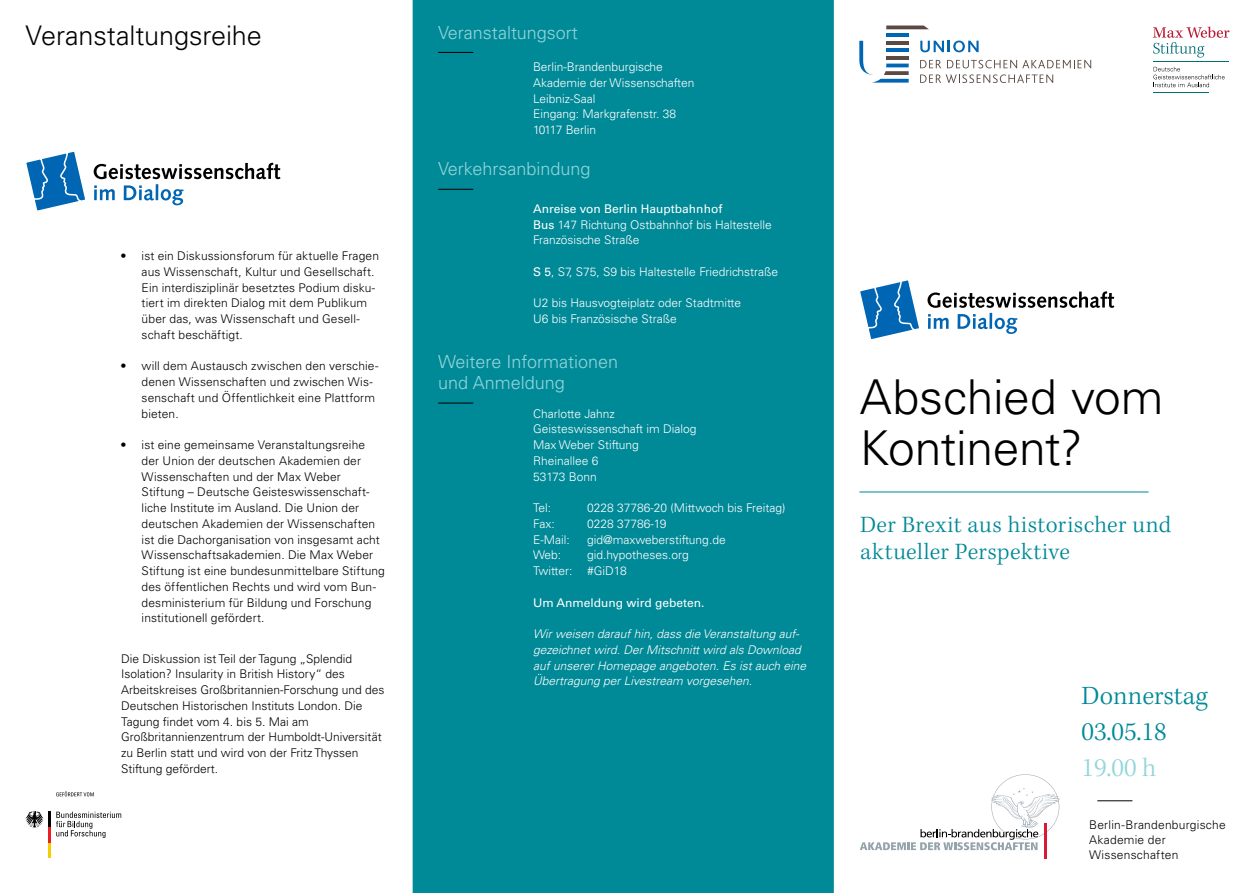
<style>
.page{position:relative;width:1255px;height:893px;background:#fff}
.page>*{position:absolute;margin:0;border:0;box-sizing:border-box;transform-origin:0 0}
.Headline_Titel{font:300 48px "Univers LT Std";letter-spacing:-.01em;color:#000}
.Headline_Innenteil{font:300 27px "Univers LT Std";letter-spacing:-.005em;color:#000}
.Datum_Titel{font:300 27px "Kepler Std";color:#008997}
.Datum_Titel-2{font:300 27px "Kepler Std";color:#94d6da}
.Subline_Titel{font:300 24px "Kepler Std";letter-spacing:.015em;color:#008997}
.türkisfarbene_Zwisch{font:300 18px/21.6px "Univers LT Std";color:#94d6da}
.Veranstaltungsort_Ti{font:300 12px/15.8px "Univers LT Std";letter-spacing:.005em;color:#000}
.Fliesstext_neu_Rücks{font:300 12px/15.8px "Univers LT Std";color:#fff}
.Fliesstext_neu_Rücks-2{font:italic 300 12px/15.8px "Univers LT Std";color:#fff}
.Fliesstext_neu_Rücks-3{font:12px "Univers LT Std";color:#fff}
.Fliesstext_neu_Rücks-4{font:300 12px "Univers LT Std";letter-spacing:-.02em;color:#fff}
.s1{font-weight:400}
</style>
<div class="page">
<div style="left:412px;top:0;width:421px;height:893px;background:#008997"></div>
<svg style="left:920px;top:41px;width:58px;height:11px"></svg>
<svg style="left:920px;top:60px;width:21px;height:8px"></svg>
<svg style="left:947px;top:60px;width:144px;height:8px"></svg>
<svg style="left:920px;top:74px;width:133px;height:9px"></svg>
<svg style="left:886px;top:26px;width:42px;height:3px"></svg>
<svg style="left:859px;top:41px;width:49px;height:42px"></svg>
<hr style="left:886px;top:56px;width:22px;height:4px;background:#5a4a42">
<hr style="left:886px;top:33px;width:22px;height:4px;background:#0066b3">
<hr style="left:886px;top:41px;width:22px;height:4px;background:#5a4a42">
<hr style="left:886px;top:48px;width:22px;height:4px;background:#0066b3">
<hr style="left:1153px;top:92px;width:55px;height:1px;background:#006e79">
<hr style="left:1153px;top:62px;width:76px;height:1px;background:#006e79">
<svg style="left:1152px;top:27px;width:77px;height:31px"></svg>
<svg style="left:1153px;top:67px;width:71px;height:20px"></svg>
<hr style="left:859px;top:491px;width:289px;height:1px;background:#008997">
<hr style="left:438px;top:52px;width:35px;height:1px;background:#000">
<hr style="left:438px;top:189px;width:35px;height:1px;background:#000">
<hr style="left:438px;top:403px;width:35px;height:1px;background:#000">
<hr style="left:1097px;top:800px;width:35px;height:1px;background:#000">
<svg style="left:927px;top:291px;width:187px;height:17px"></svg>
<svg style="left:928px;top:314px;width:20px;height:15px"></svg>
<svg style="left:957px;top:314px;width:30px;height:15px"></svg>
<hr style="left:989px;top:313px;width:3px;height:16px;background:#0066b3">
<svg style="left:994px;top:318px;width:23px;height:16px"></svg>
<svg style="left:860px;top:280px;width:59px;height:59px"></svg>
<svg style="left:94px;top:163px;width:186px;height:42px"></svg>
<svg style="left:26px;top:151px;width:59px;height:60px"></svg>
<svg style="left:56px;top:812px;width:65px;height:26px"></svg>
<hr style="left:48px;top:842px;width:3px;height:16px;background:#f5ce00">
<hr style="left:48px;top:827px;width:3px;height:15px;background:#ed1d24">
<hr style="left:48px;top:812px;width:3px;height:15px;background:#000">
<svg style="left:26px;top:811px;width:17px;height:17px"></svg>
<svg style="left:56px;top:791px;width:38px;height:5px"></svg>
<hr style="left:1044px;top:823px;width:2px;height:36px;background:#da1937">
<svg style="left:860px;top:774px;width:199px;height:76px"></svg>
<p class="Headline_Innenteil" style="left:26px;top:19px;width:238px">Veranstaltungsreihe</p>
<p class="Veranstaltungsort_Ti" style="left:142px;top:248px;width:239px;text-indent:-21px">• ist ein Diskussionsforum für aktuelle Fragen aus Wissenschaft, Kultur und Gesellschaft.<br>Ein interdisziplinär besetztes Podium disku&shy;tiert im direkten Dialog mit dem Publikum über das, was Wissenschaft und Gesell&shy;schaft beschäftigt.</p>
<p class="Veranstaltungsort_Ti" style="left:142px;top:358px;width:238px;text-indent:-21px">• will dem Austausch zwischen den verschie&shy;denen Wissenschaften und zwischen Wis&shy;senschaft und Öffentlichkeit eine Plattform bieten.</p>
<p class="Veranstaltungsort_Ti" style="left:142px;top:437px;width:245px;text-indent:-21px">• ist eine gemeinsame Veranstaltungsreihe der Union der deutschen Akademien der Wissenschaften und der Max Weber Stiftung – Deutsche Geisteswissenschaft&shy;liche Institute im Ausland. Die Union der deutschen Akademien der Wissenschaften ist die Dachorganisation von insgesamt acht Wissenschaftsakademien. Die Max Weber Stiftung ist eine bundesunmittelbare Stiftung des öffentlichen Rechts und wird vom Bun&shy;desministerium für Bildung und Forschung institutionell gefördert.</p>
<p class="Veranstaltungsort_Ti" style="left:121px;top:650px;width:265px">Die Diskussion ist Teil der Tagung „Splendid Isolation? Insularity in British History“ des Arbeitskreises Großbritannien-Forschung und des Deutschen Historischen Instituts London. Die Tagung findet vom 4. bis 5. Mai am Großbritannienzentrum der Humboldt-Universität zu Berlin statt und wird von der Fritz Thyssen Stiftung gefördert.</p>
<p class="türkisfarbene_Zwisch" style="left:438px;top:21px;width:141px">Veranstaltungsort</p>
<p class="Fliesstext_neu_Rücks" style="left:533px;top:59px;width:163px">Berlin-Brandenburgische<br>Akademie der Wissenschaften</p>
<p class="Fliesstext_neu_Rücks" style="left:533px;top:90px;width:64px">Leibniz-Saal</p>
<p class="Fliesstext_neu_Rücks" style="left:533px;top:106px;width:145px">Eingang: Markgrafenstr. 38</p>
<p class="Fliesstext_neu_Rücks-4" style="left:533px;top:123px;width:65px">10117 Berlin</p>
<p class="türkisfarbene_Zwisch" style="left:438px;top:158px;width:154px">Verkehrsanbindung</p>
<p class="Fliesstext_neu_Rücks-3" style="left:533px;top:201px;width:191px">Anreise von Berlin Hauptbahnhof</p>
<p class="Fliesstext_neu_Rücks" style="left:533px;top:216px;width:240px"><span class="s1">Bus</span> 147 Richtung Ostbahnhof bis Haltestelle<br>Französische Straße</p>
<p class="Fliesstext_neu_Rücks" style="left:533px;top:264px;width:246px"><span class="s1">S 5</span>, S7, S75, S9 bis Haltestelle Friedrichstraße</p>
<p class="Fliesstext_neu_Rücks" style="left:533px;top:295px;width:210px">U2 bis Hausvogteiplatz oder Stadtmitte<br>U6 bis Französische Straße</p>
<p class="türkisfarbene_Zwisch" style="left:438px;top:350px;width:181px">Weitere Informationen und Anmeldung</p>
<p class="Fliesstext_neu_Rücks" style="left:533px;top:405px;width:83px">Charlotte Jahnz</p>
<p class="Fliesstext_neu_Rücks" style="left:533px;top:421px;width:165px">Geisteswissenschaft im Dialog</p>
<p class="Fliesstext_neu_Rücks" style="left:533px;top:437px;width:107px">Max Weber Stiftung</p>
<p class="Fliesstext_neu_Rücks" style="left:533px;top:453px;width:67px">Rheinallee 6</p>
<p class="Fliesstext_neu_Rücks" style="left:533px;top:468px;width:65px">53173 Bonn</p>
<p class="Fliesstext_neu_Rücks" style="left:533px;top:500px;width:19px">Tel:</p>
<p class="Fliesstext_neu_Rücks" style="left:587px;top:500px;width:200px">0228 37786-20 (Mittwoch bis Freitag)</p>
<p class="Fliesstext_neu_Rücks" style="left:533px;top:516px;width:23px">Fax:</p>
<p class="Fliesstext_neu_Rücks" style="left:587px;top:516px;width:81px">0228 37786-19</p>
<p class="Fliesstext_neu_Rücks" style="left:533px;top:531px;width:38px">E-Mail:</p>
<p class="Fliesstext_neu_Rücks" style="left:587px;top:531px;width:140px">gid@maxweberstiftung.de</p>
<p class="Fliesstext_neu_Rücks" style="left:533px;top:547px;width:30px">Web:</p>
<p class="Fliesstext_neu_Rücks" style="left:587px;top:547px;width:103px">gid.hypotheses.org</p>
<p class="Fliesstext_neu_Rücks" style="left:533px;top:563px;width:95px">Twitter: #GiD18</p>
<p class="Fliesstext_neu_Rücks-3" style="left:533px;top:595px;width:173px">Um Anmeldung wird gebeten.</p>
<p class="Fliesstext_neu_Rücks-2" style="left:533px;top:626px;width:274px">Wir weisen darauf hin, dass die Veranstaltung auf&shy;gezeichnet wird. Der Mitschnitt wird als Download auf unserer Homepage angeboten. Es ist auch eine Übertragung per Livestream vorgesehen.</p>
<p class="Headline_Titel" style="left:859px;top:368px;width:305px">Abschied vom</p>
<p class="Headline_Titel" style="left:859px;top:419px;width:225px">Kontinent?</p>
<p class="Subline_Titel" style="left:860px;top:511px;width:313px">Der Brexit aus historischer und</p>
<p class="Subline_Titel" style="left:860px;top:538px;width:211px">aktueller Perspektive</p>
<p class="Datum_Titel" style="left:1081px;top:681px;width:128px">Donnerstag</p>
<p class="Datum_Titel" style="left:1081px;top:717px;width:86px">03.05.18</p>
<p class="Datum_Titel-2" style="left:1081px;top:753px;width:76px">19.00 h</p>
<p class="Veranstaltungsort_Ti" style="left:1089px;top:817px;width:138px;line-height:15px">Berlin-Brandenburgische<br>Akademie der<br>Wissenschaften</p>
</div>
